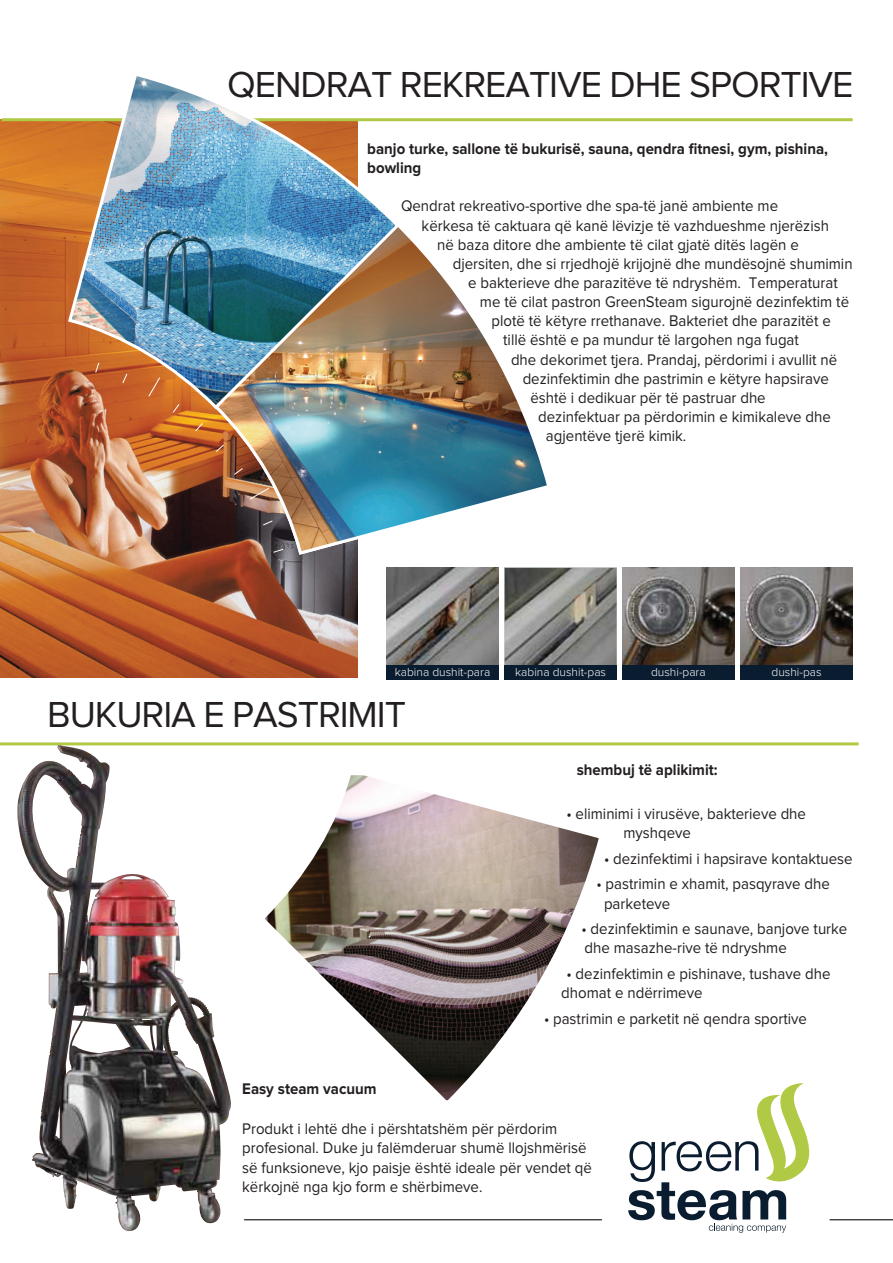
<style>
.page{position:relative;width:893px;height:1263px;background:#fff}
.page>*{position:absolute;margin:0;border:0;box-sizing:border-box;transform-origin:0 0}
.t1{font:37.5px "Proxima Nova";letter-spacing:-.03em;color:#231f20}
.t2{font:15.9px/19.2px "Proxima Nova";color:#231f20;scale:.94 1}
.t3{font:700 15.9px/19.2px "Proxima Nova";color:#231f20;scale:.94 1}
.t4{font:300 12px "Proxima Nova";color:#fff}
</style>
<div class="page">
<hr style="left:244px;top:1219px;width:358px;height:1px;background:#050504">
<hr style="left:830px;top:1219px;width:63px;height:1px;background:#050504">
<svg style="left:628px;top:1083px;width:182px;height:150px"></svg>
<img style="left:1px;top:120px;width:357px;height:557px">
<svg style="left:265px;top:775px;width:334px;height:326px"></svg>
<hr style="left:2px;top:118px;width:851px;height:3px;background:#b0ca45">
<hr style="left:0;top:742px;width:859px;height:3px;background:#b0ca45">
<img style="left:17px;top:747px;width:214px;height:484px">
<img style="left:212px;top:231px;width:335px;height:326px">
<img style="left:66px;top:76px;width:336px;height:335px">
<img style="left:95px;top:362px;width:189px;height:191px">
<img style="left:740px;top:568px;width:112px;height:97px">
<div style="left:740px;top:665px;width:113px;height:15px;background:#0a1c2f"></div>
<img style="left:505px;top:568px;width:112px;height:97px">
<img style="left:387px;top:568px;width:112px;height:97px">
<div style="left:505px;top:665px;width:112px;height:15px;background:#0a1c2f"></div>
<img style="left:622px;top:568px;width:112px;height:97px">
<div style="left:622px;top:665px;width:112px;height:15px;background:#0a1c2f"></div>
<div style="left:386px;top:665px;width:113px;height:15px;background:#0a1c2f"></div>
<h1 class="t1" style="left:227px;top:64px;width:628px">QENDRAT REKREATIVE DHE SPORTIVE</h1>
<p class="t3" style="left:367px;top:139px;width:492px">banjo turke, sallone të bukurisë, sauna, qendra fitnesi, gym, pishina, bowling</p>
<p class="t2" style="left:401px;top:197px;width:403px">Qendrat rekreativo-sportive dhe spa-të janë ambiente me</p>
<p class="t2" style="left:422px;top:216px;width:435px">kërkesa të caktuara që kanë lëvizje të vazhdueshme njerëzish</p>
<p class="t2" style="left:437px;top:235px;width:386px">në baza ditore dhe ambiente të cilat gjatë ditës lagën e</p>
<p class="t2" style="left:453px;top:254px;width:427px">djersiten, dhe si rrjedhojë krijojnë dhe mundësojnë shumimin</p>
<p class="t2" style="left:468px;top:273px;width:395px">e bakterieve dhe parazitëve të ndryshëm. Temperaturat</p>
<p class="t2" style="left:480px;top:293px;width:394px">me të cilat pastron GreenSteam sigurojnë dezinfektim të</p>
<p class="t2" style="left:492px;top:312px;width:362px">plotë të këtyre rrethanave. Bakteriet dhe parazitët e</p>
<p class="t2" style="left:503px;top:331px;width:316px">tillë është e pa mundur të largohen nga fugat</p>
<p class="t2" style="left:511px;top:350px;width:349px">dhe dekorimet tjera. Prandaj, përdorimi i avullit në</p>
<p class="t2" style="left:523px;top:369px;width:327px">dezinfektimin dhe pastrimin e këtyre hapsirave</p>
<p class="t2" style="left:530px;top:388px;width:252px">është i dedikuar për të pastruar dhe</p>
<p class="t2" style="left:538px;top:408px;width:313px">dezinfektuar pa përdorimin e kimikaleve dhe</p>
<p class="t2" style="left:546px;top:427px;width:151px">agjentëve tjerë kimik.</p>
<p class="t4" style="left:395px;top:667px;width:97px">kabina dushit-para</p>
<p class="t4" style="left:515px;top:667px;width:92px">kabina dushit-pas</p>
<p class="t4" style="left:651px;top:667px;width:56px">dushi-para</p>
<p class="t4" style="left:771px;top:667px;width:52px">dushi-pas</p>
<h1 class="t1" style="left:47px;top:693px;width:360px">BUKURIA E PASTRIMIT</h1>
<p class="t3" style="left:577px;top:760px;width:151px">shembuj të aplikimit:</p>
<p class="t2" style="left:623px;top:805px;width:196px;text-indent:-57px">• eliminimi i virusëve, bakterieve dhe myshqeve</p>
<p class="t2" style="left:604px;top:849px;width:266px">• dezinfektimi i hapsirave kontaktuese</p>
<p class="t2" style="left:604px;top:875px;width:242px;text-indent:-7px">• pastrimin e xhamit, pasqyrave dhe parketeve</p>
<p class="t2" style="left:582px;top:920px;width:284px">• dezinfektimin e saunave, banjove turke dhe masazhe-rive të ndryshme</p>
<p class="t2" style="left:561px;top:964px;width:288px;text-indent:5px">• dezinfektimin e pishinave, tushave dhe dhomat e ndërrimeve</p>
<p class="t2" style="left:544px;top:1009px;width:281px">• pastrimin e parketit në qendra sportive</p>
<p class="t3" style="left:242px;top:1079px;width:144px">Easy steam vacuum</p>
<p class="t2" style="left:242px;top:1120px;width:373px">Produkt i lehtë dhe i përshtatshëm për përdorim profesional. Duke ju falëmderuar shumë llojshmërisë së funksioneve, kjo paisje është ideale për vendet që kërkojnë nga kjo form e shërbimeve.</p>
</div>
